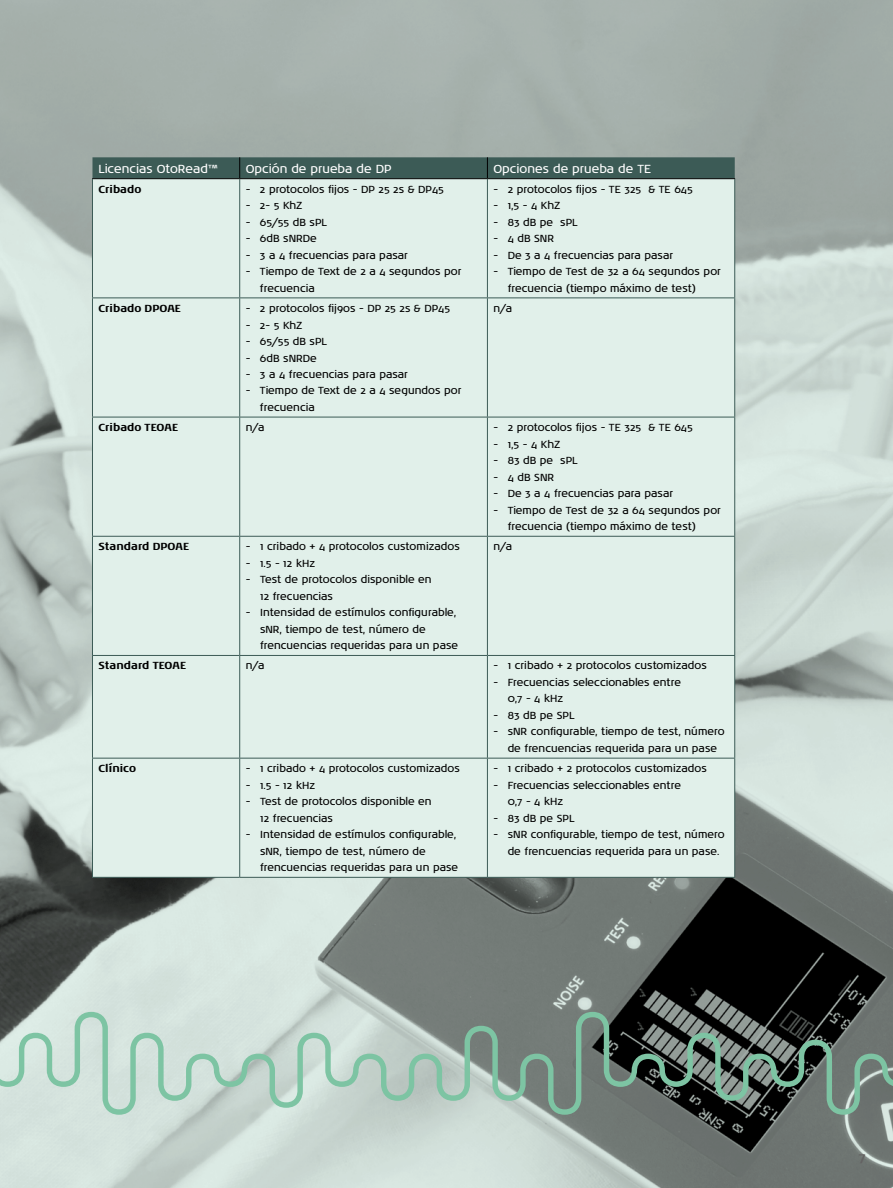
<style>
.page{position:relative;width:893px;height:1188px;background:#fff}
.page>*{position:absolute;margin:0;border:0;box-sizing:border-box;transform-origin:0 0}
.t1{font:700 13.5px "Noa LT Pro";color:#646363}
.t2{font:12px "Noa LT Pro";color:#fff}
.t3{font:10.5px/16.5px "Noa LT Pro";color:#000}
.t4{font:700 10.5px "Noa LT Pro";color:#000}
</style>
<div class="page">
<img style="left:0;top:0;width:893px;height:1188px">
<svg style="left:0;top:1012px;width:893px;height:103px;background:#91a39b"></svg>
<div style="left:93px;top:179px;width:641px;height:119px;background:#e1f0ea"></div>
<div style="left:93px;top:299px;width:641px;height:578px;background:#e1f0ea"></div>
<div style="left:92px;top:157px;width:643px;height:21px;background:#3c5b56"></div>
<hr style="left:92px;top:178px;width:148px;height:1px;background:#000">
<hr style="left:240px;top:178px;width:247px;height:1px;background:#000">
<hr style="left:487px;top:178px;width:248px;height:1px;background:#000">
<hr style="left:92px;top:179px;width:1px;height:119px;background:#3c5b56">
<hr style="left:239px;top:179px;width:1px;height:119px;background:#3c5b56">
<hr style="left:487px;top:179px;width:1px;height:119px;background:#3c5b56">
<hr style="left:734px;top:179px;width:1px;height:119px;background:#3c5b56">
<hr style="left:92px;top:298px;width:148px;height:1px;background:#3c5b56">
<hr style="left:92px;top:298px;width:1px;height:119px;background:#3c5b56">
<hr style="left:240px;top:298px;width:247px;height:1px;background:#3c5b56">
<hr style="left:239px;top:298px;width:1px;height:119px;background:#3c5b56">
<hr style="left:487px;top:298px;width:248px;height:1px;background:#3c5b56">
<hr style="left:487px;top:298px;width:1px;height:119px;background:#3c5b56">
<hr style="left:734px;top:298px;width:1px;height:119px;background:#3c5b56">
<hr style="left:92px;top:417px;width:148px;height:1px;background:#3c5b56">
<hr style="left:92px;top:417px;width:1px;height:119px;background:#3c5b56">
<hr style="left:240px;top:417px;width:247px;height:1px;background:#3c5b56">
<hr style="left:239px;top:417px;width:1px;height:119px;background:#3c5b56">
<hr style="left:487px;top:417px;width:248px;height:1px;background:#3c5b56">
<hr style="left:487px;top:417px;width:1px;height:119px;background:#3c5b56">
<hr style="left:734px;top:417px;width:1px;height:119px;background:#3c5b56">
<hr style="left:92px;top:536px;width:148px;height:1px;background:#3c5b56">
<hr style="left:92px;top:537px;width:1px;height:118px;background:#3c5b56">
<hr style="left:240px;top:536px;width:247px;height:1px;background:#3c5b56">
<hr style="left:239px;top:537px;width:1px;height:118px;background:#3c5b56">
<hr style="left:487px;top:536px;width:248px;height:1px;background:#3c5b56">
<hr style="left:487px;top:537px;width:1px;height:118px;background:#3c5b56">
<hr style="left:734px;top:537px;width:1px;height:118px;background:#3c5b56">
<hr style="left:92px;top:655px;width:148px;height:1px;background:#3c5b56">
<hr style="left:92px;top:656px;width:1px;height:102px;background:#3c5b56">
<hr style="left:240px;top:655px;width:247px;height:1px;background:#3c5b56">
<hr style="left:239px;top:656px;width:1px;height:102px;background:#3c5b56">
<hr style="left:487px;top:655px;width:248px;height:1px;background:#3c5b56">
<hr style="left:487px;top:656px;width:1px;height:102px;background:#3c5b56">
<hr style="left:734px;top:656px;width:1px;height:102px;background:#3c5b56">
<hr style="left:92px;top:758px;width:148px;height:1px;background:#3c5b56">
<hr style="left:92px;top:759px;width:1px;height:118px;background:#3c5b56">
<hr style="left:240px;top:758px;width:247px;height:1px;background:#3c5b56">
<hr style="left:239px;top:759px;width:1px;height:118px;background:#3c5b56">
<hr style="left:487px;top:758px;width:248px;height:1px;background:#3c5b56">
<hr style="left:487px;top:759px;width:1px;height:118px;background:#3c5b56">
<hr style="left:734px;top:759px;width:1px;height:118px;background:#3c5b56">
<hr style="left:92px;top:877px;width:148px;height:1px;background:#3c5b56">
<hr style="left:240px;top:877px;width:247px;height:1px;background:#3c5b56">
<hr style="left:487px;top:877px;width:248px;height:1px;background:#3c5b56">
<p class="t2" style="left:98px;top:160px;width:121px">Licencias OtoRead™</p>
<p class="t2" style="left:246px;top:160px;width:147px">Opción de prueba de DP</p>
<p class="t2" style="left:493px;top:160px;width:159px">Opciones de prueba de TE</p>
<p class="t4" style="left:98px;top:181px;width:44px">Cribado</p>
<p class="t3" style="left:246px;top:181px;width:200px">- 2 protocolos fijos - DP 25 2s &amp; DP45</p>
<p class="t3" style="left:246px;top:197px;width:58px">- 2- 5 KhZ</p>
<p class="t3" style="left:246px;top:214px;width:83px">- 65/55 dB sPL</p>
<p class="t3" style="left:246px;top:230px;width:73px">- 6dB sNRDe</p>
<p class="t3" style="left:246px;top:247px;width:164px">- 3 a 4 frecuencias para pasar</p>
<p class="t3" style="left:260px;top:263px;width:203px;text-indent:-14px">- Tiempo de Text de 2 a 4 segundos por frecuencia</p>
<p class="t3" style="left:493px;top:181px;width:201px">- 2 protocolos fijos - TE 325 &amp; TE 645</p>
<p class="t3" style="left:493px;top:197px;width:68px">- 1,5 - 4 KhZ</p>
<p class="t3" style="left:493px;top:214px;width:86px">- 83 dB pe sPL</p>
<p class="t3" style="left:493px;top:230px;width:62px">- 4 dB SNR</p>
<p class="t3" style="left:493px;top:247px;width:181px">- De 3 a 4 frecuencias para pasar</p>
<p class="t3" style="left:508px;top:263px;width:215px;text-indent:-14px">- Tiempo de Test de 32 a 64 segundos por frecuencia (tiempo máximo de test)</p>
<p class="t4" style="left:98px;top:300px;width:84px">Cribado DPOAE</p>
<p class="t3" style="left:246px;top:300px;width:206px">- 2 protocolos fij9os - DP 25 2s &amp; DP45</p>
<p class="t3" style="left:246px;top:316px;width:58px">- 2- 5 KhZ</p>
<p class="t3" style="left:246px;top:333px;width:83px">- 65/55 dB sPL</p>
<p class="t3" style="left:246px;top:349px;width:73px">- 6dB sNRDe</p>
<p class="t3" style="left:246px;top:366px;width:164px">- 3 a 4 frecuencias para pasar</p>
<p class="t3" style="left:260px;top:382px;width:203px;text-indent:-14px">- Tiempo de Text de 2 a 4 segundos por frecuencia</p>
<p class="t3" style="left:493px;top:300px;width:20px">n/a</p>
<p class="t4" style="left:98px;top:419px;width:81px">Cribado TEOAE</p>
<p class="t3" style="left:246px;top:419px;width:20px">n/a</p>
<p class="t3" style="left:493px;top:419px;width:201px">- 2 protocolos fijos - TE 325 &amp; TE 645</p>
<p class="t3" style="left:493px;top:435px;width:68px">- 1,5 - 4 KhZ</p>
<p class="t3" style="left:493px;top:452px;width:86px">- 83 dB pe sPL</p>
<p class="t3" style="left:493px;top:468px;width:62px">- 4 dB SNR</p>
<p class="t3" style="left:493px;top:485px;width:181px">- De 3 a 4 frecuencias para pasar</p>
<p class="t3" style="left:508px;top:501px;width:215px;text-indent:-14px">- Tiempo de Test de 32 a 64 segundos por frecuencia (tiempo máximo de test)</p>
<p class="t4" style="left:98px;top:539px;width:92px">Standard DPOAE</p>
<p class="t3" style="left:246px;top:538px;width:216px">- 1 cribado + 4 protocolos customizados</p>
<p class="t3" style="left:246px;top:555px;width:71px">- 1.5 - 12 kHz</p>
<p class="t3" style="left:260px;top:571px;width:173px;text-indent:-14px">- Test de protocolos disponible en<br>12 frecuencias</p>
<p class="t3" style="left:260px;top:604px;width:200px;text-indent:-14px">- Intensidad de estímulos configurable, sNR, tiempo de test, número de frencuencias requeridas para un pase</p>
<p class="t3" style="left:493px;top:538px;width:20px">n/a</p>
<p class="t4" style="left:99px;top:658px;width:89px">Standard TEOAE</p>
<p class="t3" style="left:246px;top:657px;width:20px">n/a</p>
<p class="t3" style="left:493px;top:657px;width:215px">- 1 cribado + 2 protocolos customizados</p>
<p class="t3" style="left:508px;top:674px;width:175px;text-indent:-14px">- Frecuencias seleccionables entre<br>0,7 - 4 kHz</p>
<p class="t3" style="left:493px;top:707px;width:83px">- 83 dB pe SPL</p>
<p class="t3" style="left:508px;top:723px;width:218px;text-indent:-14px">- sNR configurable, tiempo de test, número de frencuencias requerida para un pase</p>
<p class="t4" style="left:99px;top:760px;width:39px">Clínico</p>
<p class="t3" style="left:246px;top:760px;width:216px">- 1 cribado + 4 protocolos customizados</p>
<p class="t3" style="left:246px;top:776px;width:71px">- 1.5 - 12 kHz</p>
<p class="t3" style="left:260px;top:793px;width:173px;text-indent:-14px">- Test de protocolos disponible en<br>12 frecuencias</p>
<p class="t3" style="left:260px;top:826px;width:200px;text-indent:-14px">- Intensidad de estímulos configurable, sNR, tiempo de test, número de frencuencias requeridas para un pase</p>
<p class="t3" style="left:493px;top:760px;width:215px">- 1 cribado + 2 protocolos customizados</p>
<p class="t3" style="left:508px;top:776px;width:175px;text-indent:-14px">- Frecuencias seleccionables entre<br>0,7 - 4 kHz</p>
<p class="t3" style="left:493px;top:809px;width:83px">- 83 dB pe SPL</p>
<p class="t3" style="left:508px;top:826px;width:218px;text-indent:-14px">- sNR configurable, tiempo de test, número de frencuencias requerida para un pase.</p>
<p class="t1" style="left:858px;top:1147px;width:9px">7</p>
</div>
